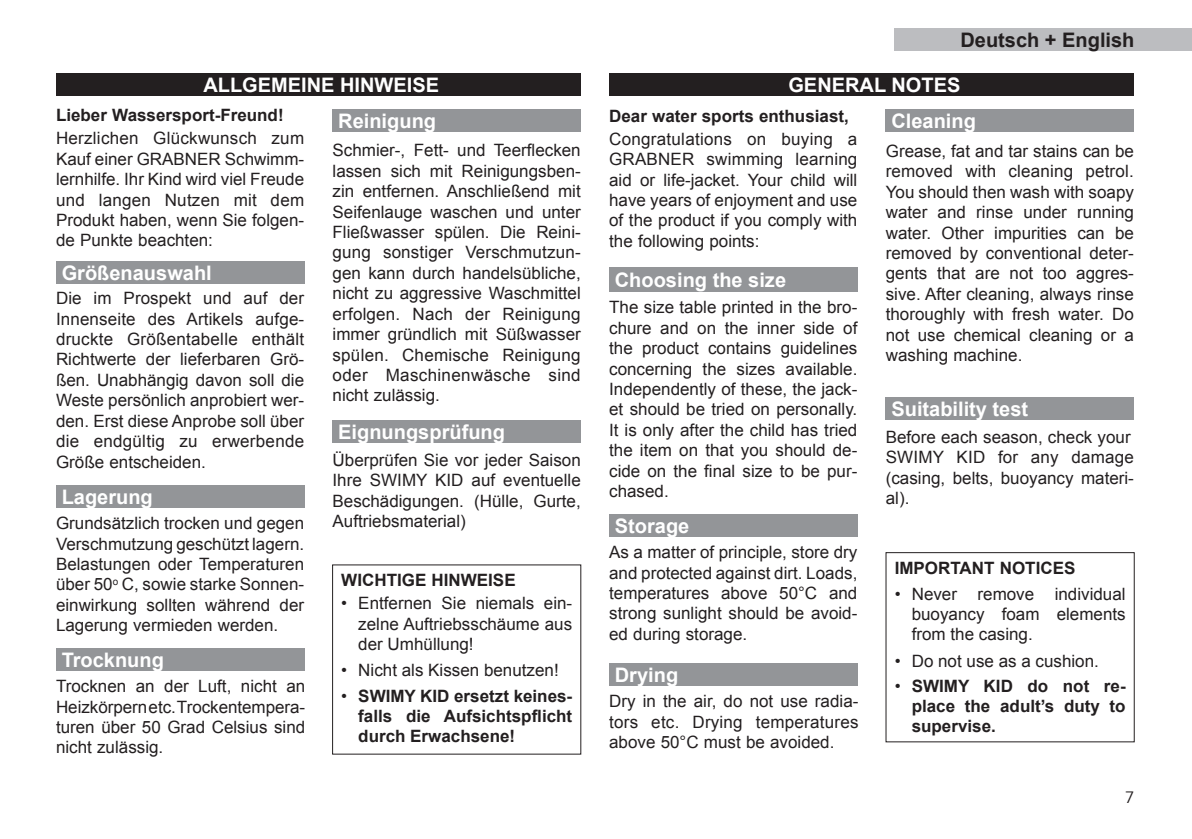
<style>
.page{position:relative;width:1192px;height:839px;background:#fff}
.page>*{position:absolute;margin:0;border:0;box-sizing:border-box;transform-origin:0 0}
.t1{font:700 20px "Arial";color:#fff}
.t2{font:700 20px "Arial";color:#231f20}
.t3{font:17px/20.4px "Arial";color:#231f20;text-align:justify}
.t4{font:700 17px/20px "Arial";color:#231f20;text-align:justify}
.t5{font:16px "Trade Gothic";color:#231f20}
.s1{font-weight:400}
</style>
<div class="page">
<div style="left:893px;top:28px;width:297px;height:23px;background:#bcbdc0"></div>
<div style="left:56px;top:73px;width:524px;height:23px;background:#231f20"></div>
<div style="left:609px;top:73px;width:524px;height:23px;background:#231f20"></div>
<div style="left:332px;top:109px;width:248px;height:23px;background:#939598"></div>
<div style="left:332px;top:420px;width:248px;height:23px;background:#939598"></div>
<div style="left:56px;top:648px;width:248px;height:23px;background:#939598"></div>
<div style="left:56px;top:261px;width:248px;height:23px;background:#939598"></div>
<div style="left:609px;top:267px;width:248px;height:25px;background:#939598"></div>
<div style="left:56px;top:485px;width:248px;height:23px;background:#939598"></div>
<div style="left:609px;top:514px;width:248px;height:23px;background:#939598"></div>
<div style="left:609px;top:663px;width:248px;height:23px;background:#939598"></div>
<div style="left:885px;top:110px;width:248px;height:22px;background:#939598"></div>
<div style="left:885px;top:397px;width:248px;height:23px;background:#939598"></div>
<p class="t2" style="left:960px;top:27px;width:175px">Deutsch + English</p>
<p class="t1" style="left:203px;top:72px;width:237px">ALLGEMEINE HINWEISE</p>
<p class="t1" style="left:788px;top:72px;width:173px">GENERAL NOTES</p>
<p class="t1" style="left:338px;top:108px;width:99px">Reinigung</p>
<p class="t4" style="left:56px;top:106px;width:229px">Lieber Wassersport-Freund!</p>
<p class="t3" style="left:56px;top:128px;width:250px">Herzlichen Glückwunsch zum Kauf einer GRABNER Schwimm&shy;lernhilfe. Ihr Kind wird viel Freude und langen Nutzen mit dem Produkt haben, wenn Sie folgen&shy;de Punkte beachten:</p>
<p class="t4" style="left:609px;top:106px;width:241px">Dear water sports enthusiast,</p>
<p class="t3" style="left:609px;top:129px;width:250px">Congratulations on buying a GRABNER swimming learning aid or life-jacket. Your child will have years of enjoyment and use of the product if you comply with the following points:</p>
<p class="t1" style="left:891px;top:108px;width:86px">Cleaning</p>
<p class="t3" style="left:885px;top:141px;width:250px">Grease, fat and tar stains can be removed with cleaning petrol.<br>You should then wash with soapy water and rinse under running water. Other impurities can be removed by conventional deter&shy;gents that are not too aggres&shy;sive. After cleaning, always rinse thoroughly with fresh water. Do not use chemical cleaning or a washing machine.</p>
<p class="t3" style="left:332px;top:140px;width:250px">Schmier-, Fett- und Teerflecken lassen sich mit Reinigungsben&shy;zin entfernen. Anschließend mit Seifenlauge waschen und unter Fließwasser spülen. Die Reini&shy;gung sonstiger Verschmutzun&shy;gen kann durch handelsübliche, nicht zu aggressive Waschmittel erfolgen. Nach der Reinigung immer gründlich mit Süßwasser spülen. Chemische Reinigung oder Maschinenwäsche sind nicht zulässig.</p>
<p class="t1" style="left:62px;top:259px;width:152px">Größenauswahl</p>
<p class="t3" style="left:56px;top:288px;width:250px">Die im Prospekt und auf der Innenseite des Artikels aufge&shy;druckte Größentabelle enthält Richtwerte der lieferbaren Grö&shy;ßen. Unabhängig davon soll die Weste persönlich anprobiert wer&shy;den. Erst diese Anprobe soll über die endgültig zu erwerbende Größe entscheiden.</p>
<p class="t1" style="left:614px;top:267px;width:173px">Choosing the size</p>
<p class="t3" style="left:609px;top:297px;width:250px;text-align:left">The size table printed in the bro&shy;chure and on the inner side of the product contains guidelines concerning the sizes available.<br>Independently of these, the jack&shy;et should be tried on personally.<br>It is only after the child has tried the item on that you should de-- cide on the final size to be pur&shy;chased.</p>
<p class="t1" style="left:891px;top:396px;width:138px">Suitability test</p>
<p class="t3" style="left:885px;top:427px;width:250px;text-align:left">Before each season, check your<br>SWIMY KID for any damage (casing, belts, buoyancy materi&shy;al).</p>
<p class="t1" style="left:338px;top:419px;width:168px">Eignungsprüfung</p>
<p class="t3" style="left:332px;top:450px;width:250px">Überprüfen Sie vor jeder Saison Ihre SWIMY KID auf eventuelle Beschädigungen. (Hülle, Gurte, Auftriebsmaterial)</p>
<p class="t1" style="left:62px;top:484px;width:93px">Lagerung</p>
<p class="t3" style="left:56px;top:513px;width:250px">Grundsätzlich trocken und gegen Verschmutzung geschützt lagern.<br>Belastungen oder Temperaturen über 50<sup>o</sup> C, sowie starke Sonnen&shy;einwirkung sollten während der Lagerung vermieden werden.</p>
<p class="t1" style="left:614px;top:512px;width:76px">Storage</p>
<p class="t3" style="left:609px;top:542px;width:250px">As a matter of principle, store dry and protected against dirt. Loads, temperatures above 50°C and strong sunlight should be avoid&shy;ed during storage.</p>
<p class="t4" style="left:894px;top:558px;width:182px">IMPORTANT NOTICES</p>
<p class="t3" style="left:911px;top:583px;width:215px;text-indent:-17px">• Never remove individual buoyancy foam elements from the casing.</p>
<p class="t3" style="left:894px;top:650px;width:206px">• Do not use as a cushion.</p>
<p class="t4" style="left:911px;top:676px;width:215px;text-indent:-17px"><span class="s1">•</span> SWIMY KID do not re&shy;place the adult’s duty to supervise.</p>
<p class="t4" style="left:341px;top:570px;width:176px">WICHTIGE HINWEISE</p>
<p class="t3" style="left:358px;top:593px;width:215px;text-indent:-17px">• Entfernen Sie niemals ein&shy;zelne Auftriebsschäume aus der Umhüllung!</p>
<p class="t3" style="left:341px;top:660px;width:219px">• Nicht als Kissen benutzen!</p>
<p class="t4" style="left:358px;top:686px;width:215px;text-indent:-17px"><span class="s1">•</span> SWIMY KID ersetzt keines&shy;falls die Aufsichtspflicht durch Erwachsene!</p>
<p class="t1" style="left:62px;top:647px;width:104px">Trocknung</p>
<p class="t1" style="left:614px;top:662px;width:65px">Drying</p>
<p class="t3" style="left:609px;top:691px;width:251px">Dry in the air, do not use radia&shy;tors etc. Drying temperatures above 50°C must be avoided.</p>
<p class="t3" style="left:56px;top:676px;width:251px">Trocknen an der Luft, nicht an Heizkörpern etc. Trockentempera&shy;turen über 50 Grad Celsius sind nicht zulässig.</p>
<p class="t5" style="left:1124px;top:787px;width:11px">7</p>
</div>
